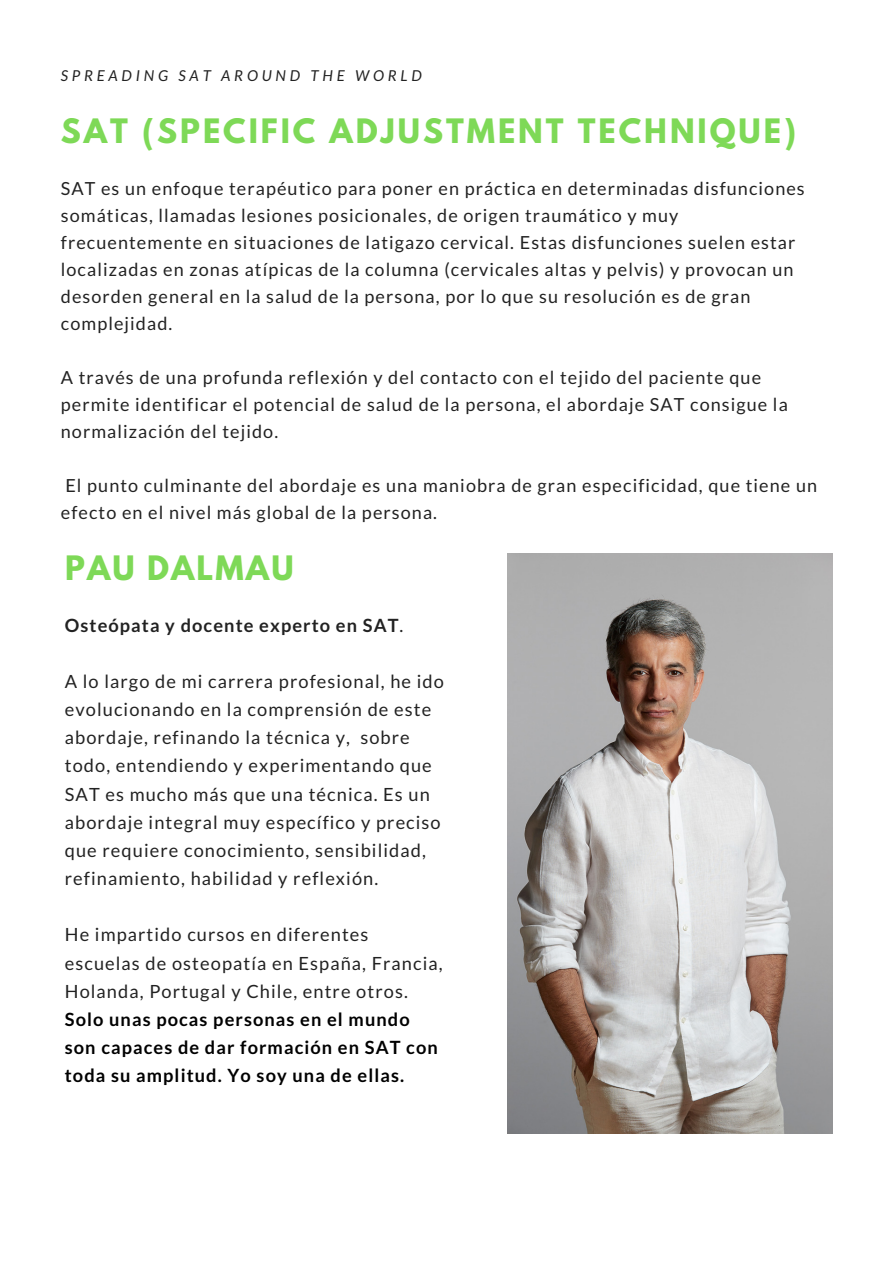
<style>
.page{position:relative;width:894px;height:1264px;background:#fff}
.page>*{position:absolute;margin:0;border:0;box-sizing:border-box;transform-origin:0 0}
.t1{font:700 29.85px "League Spartan";letter-spacing:.1em;color:#7ed957}
.t2{font:700 29.85px "League Spartan";letter-spacing:.07em;color:#7ed957}
.t3{font:18.15px/28.2px "Lato";letter-spacing:.06em;color:#222}
.t4{font:700 18.15px/28.2px "Lato";letter-spacing:.06em;color:#000}
.t5{font:700 18.15px "Lato";letter-spacing:.06em;color:#222}
.t6{font:18px/27px "Lato";letter-spacing:.06em;color:#222}
.t7{font:italic 15px "Lato";letter-spacing:.25em;color:#222}
.s1{font-weight:400}
</style>
<div class="page">
<img style="left:507px;top:553px;width:325px;height:580px">
<p class="t7" style="left:61px;top:66px;width:362px">SPREADING SAT AROUND THE WORLD</p>
<h1 class="t1" style="left:61px;top:116px;width:736px">SAT (SPECIFIC ADJUSTMENT TECHNIQUE)</h1>
<p class="t6" style="left:61px;top:174px;width:745px">SAT es un enfoque terapéutico para poner en práctica en determinadas disfunciones somáticas, llamadas lesiones posicionales, de origen traumático y muy frecuentemente en situaciones de latigazo cervical. Estas disfunciones suelen estar localizadas en zonas atípicas de la columna (cervicales altas y pelvis) y provocan un desorden general en la salud de la persona, por lo que su resolución es de gran complejidad.</p>
<p class="t6" style="left:61px;top:363px;width:728px">A través de una profunda reflexión y del contacto con el tejido del paciente que permite identificar el potencial de salud de la persona, el abordaje SAT consigue la normalización del tejido.</p>
<p class="t6" style="left:61px;top:472px;width:757px">El punto culminante del abordaje es una maniobra de gran especificidad, que tiene un efecto en el nivel más global de la persona.</p>
<h1 class="t2" style="left:65px;top:553px;width:230px">PAU DALMAU</h1>
<p class="t5" style="left:65px;top:613px;width:340px">Osteópata y docente experto en SAT<span class="s1">.</span></p>
<p class="t3" style="left:65px;top:667px;width:380px">A lo largo de mi carrera profesional, he ido evolucionando en la comprensión de este abordaje, refinando la técnica y, sobre todo, entendiendo y experimentando que SAT es mucho más que una técnica. Es un abordaje integral muy específico y preciso que requiere conocimiento, sensibilidad, refinamiento, habilidad y reflexión.</p>
<p class="t3" style="left:65px;top:920px;width:379px">He impartido cursos en diferentes escuelas de osteopatía en España, Francia,<br>Holanda, Portugal y Chile, entre otros.</p>
<p class="t4" style="left:65px;top:1004px;width:374px">Solo unas pocas personas en el mundo son capaces de dar formación en SAT con toda su amplitud. Yo soy una de ellas.</p>
</div>
